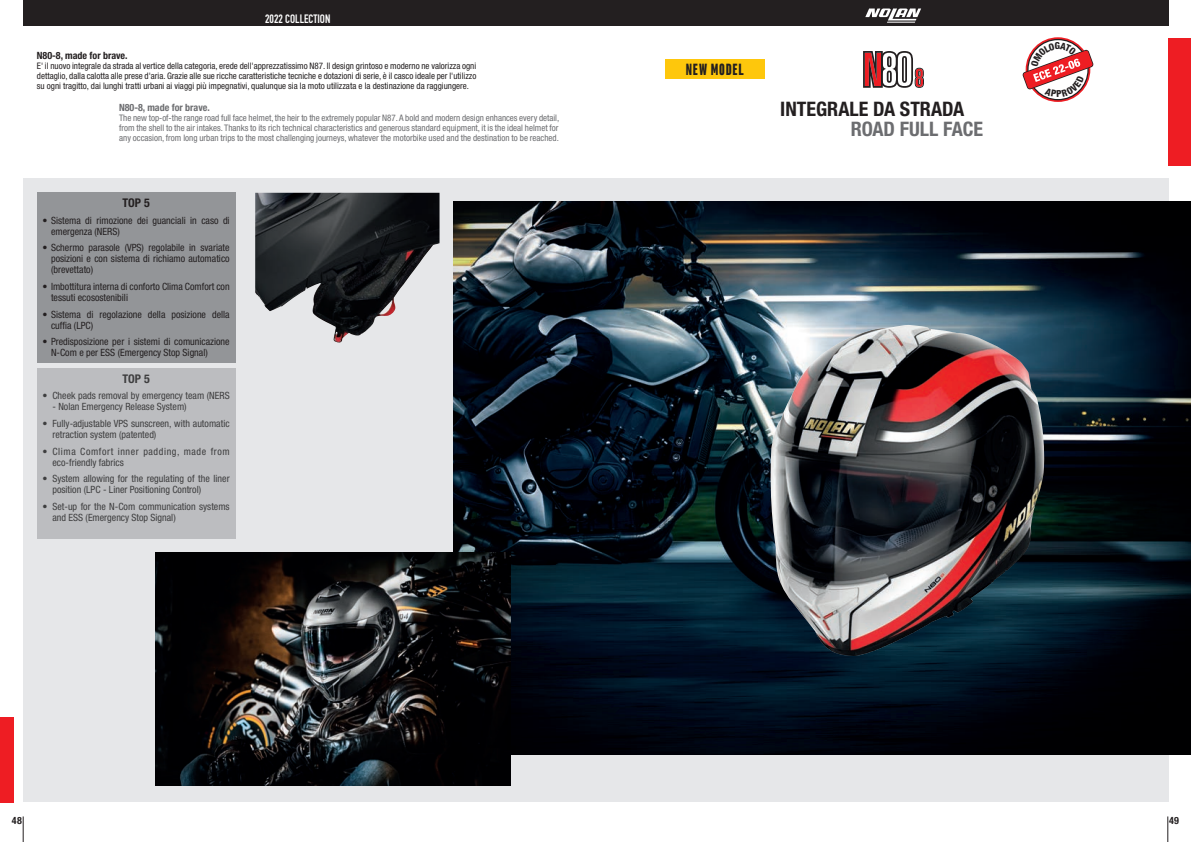
<style>
.page{position:relative;width:1191px;height:842px;background:#fff}
.page>*{position:absolute;margin:0;border:0;box-sizing:border-box;transform-origin:0 0}
.t1{font:700 condensed 20px "Helvetica Neue LT Std";color:#231f20}
.t2{font:700 condensed 20px "Helvetica Neue LT Std";color:#6c6d70}
.t3{font:900 17px "Marianina Cn FY";letter-spacing:.045em;color:#231f20}
.t4{font:12px "DIN Engschrift Std";color:#fff}
.t5{font:700 condensed 12px "Helvetica Neue LT Std";color:#3e3e3f}
.t6{font:700 condensed 12px "Helvetica Neue LT Std";color:#231f20}
.t7{font:condensed 10px/11px "Helvetica Neue LT Std";color:#231f20}
.t8{font:condensed 10px/11px "Helvetica Neue LT Std";color:#3e3e3f}
.t9{font:condensed 10px/11px "Helvetica Neue LT Std";letter-spacing:.06em;color:#3e3e3f}
.t10{font:700 condensed 10px "Helvetica Neue";color:#231f20}
.t11{font:700 condensed 10px "Helvetica Neue";color:#6c6d70}
.t12{font:700 condensed 10px "Helvetica Neue LT Std";color:#231f20}
.t13{font:condensed 9px/10px "Helvetica Neue";color:#231f20;text-align:justify}
.t14{font:condensed 9px/10px "Helvetica Neue";color:#6c6d70;text-align:justify}
</style>
<div class="page">
<div style="left:0;top:717px;width:14px;height:85px;background:#ee1d23"></div>
<div style="left:1168px;top:38px;width:23px;height:128px;background:#ee1d23"></div>
<div style="left:23px;top:0;width:1145px;height:26px;background:#231f20"></div>
<svg style="left:865px;top:9px;width:56px;height:14px"></svg>
<svg style="left:1167px;top:816px;width:1px;height:26px"></svg>
<svg style="left:23px;top:816px;width:1px;height:26px"></svg>
<div style="left:23px;top:179px;width:1145px;height:623px;background:#e6e7e9"></div>
<img style="left:454px;top:201px;width:737px;height:553px">
<img style="left:768px;top:325px;width:276px;height:331px">
<img style="left:156px;top:553px;width:354px;height:232px">
<img style="left:255px;top:193px;width:184px;height:150px">
<div style="left:37px;top:369px;width:198px;height:170px;background:#bcbdc0"></div>
<div style="left:37px;top:193px;width:198px;height:170px;background:#939598"></div>
<div style="left:665px;top:60px;width:99px;height:19px;background:#fec70c"></div>
<svg style="left:863px;top:51px;width:61px;height:37px"></svg>
<svg style="left:1025px;top:37px;width:65px;height:65px"></svg>
<svg style="left:1022px;top:42px;width:71px;height:55px"></svg>
<h3 class="t4" style="left:265px;top:11px;width:67px">2022 COLLECTION</h3>
<p class="t10" style="left:37px;top:49px;width:92px">N80-8, made for brave.</p>
<p class="t13" style="left:37px;top:61px;width:441px">E' il nuovo integrale da strada al vertice della categoria, erede dell'apprezzatissimo N87. Il design grintoso e moderno ne valorizza ogni dettaglio, dalla calotta alle prese d'aria. Grazie alle sue ricche caratteristiche tecniche e dotazioni di serie, è il casco ideale per l'utilizzo su ogni tragitto, dai lunghi tratti urbani ai viaggi più impegnativi, qualunque sia la moto utilizzata e la destinazione da raggiungere.</p>
<p class="t11" style="left:119px;top:102px;width:92px">N80-8, made for brave.</p>
<p class="t14" style="left:119px;top:113px;width:442px">The new top-of-the range road full face helmet, the heir to the extremely popular N87. A bold and modern design enhances every detail, from the shell to the air intakes. Thanks to its rich technical characteristics and generous standard equipment, it is the ideal helmet for any occasion, from long urban trips to the most challenging journeys, whatever the motorbike used and the destination to be reached.</p>
<h3 class="t6" style="left:122px;top:195px;width:29px">TOP 5</h3>
<p class="t7" style="left:51px;top:215px;width:180px;text-indent:-8px">• Sistema di rimozione dei guanciali in caso di emergenza (NERS)</p>
<p class="t7" style="left:51px;top:242px;width:180px;text-align:justify;text-indent:-8px">• Schermo parasole (VPS) regolabile in svariate posizioni e con sistema di richiamo automatico (brevettato)</p>
<p class="t7" style="left:51px;top:281px;width:180px;text-indent:-9px">• Imbottitura interna di conforto Clima Comfort con tessuti ecosostenibili</p>
<p class="t7" style="left:51px;top:309px;width:180px;text-indent:-8px">• Sistema di regolazione della posizione della cuffia (LPC)</p>
<p class="t7" style="left:51px;top:336px;width:180px;text-indent:-8px">• Predisposizione per i sistemi di comunicazione<br>N-Com e per ESS (Emergency Stop Signal)</p>
<h3 class="t5" style="left:122px;top:371px;width:29px">TOP 5</h3>
<p class="t8" style="left:43px;top:390px;width:189px">• Cheek pads removal by emergency team (NERS</p>
<p class="t8" style="left:52px;top:401px;width:136px">- Nolan Emergency Release System)</p>
<p class="t8" style="left:52px;top:418px;width:179px;text-indent:-10px">• Fully-adjustable VPS sunscreen, with automatic retraction system (patented)</p>
<p class="t9" style="left:52px;top:446px;width:179px;text-indent:-10px">• Clima Comfort inner padding, made from eco-friendly fabrics</p>
<p class="t8" style="left:52px;top:473px;width:179px;text-indent:-10px">• System allowing for the regulating of the liner position (LPC - Liner Positioning Control)</p>
<p class="t8" style="left:52px;top:501px;width:179px;text-indent:-10px">• Set-up for the N-Com communication systems and ESS (Emergency Stop Signal)</p>
<h2 class="t3" style="left:686px;top:61px;width:59px">NEW MODEL</h2>
<h1 class="t1" style="left:780px;top:97px;width:185px">INTEGRALE DA STRADA</h1>
<h1 class="t2" style="left:850px;top:117px;width:134px">ROAD FULL FACE</h1>
<p class="t12" style="left:12px;top:814px;width:11px">48</p>
<p class="t12" style="left:1169px;top:814px;width:11px">49</p>
</div>
